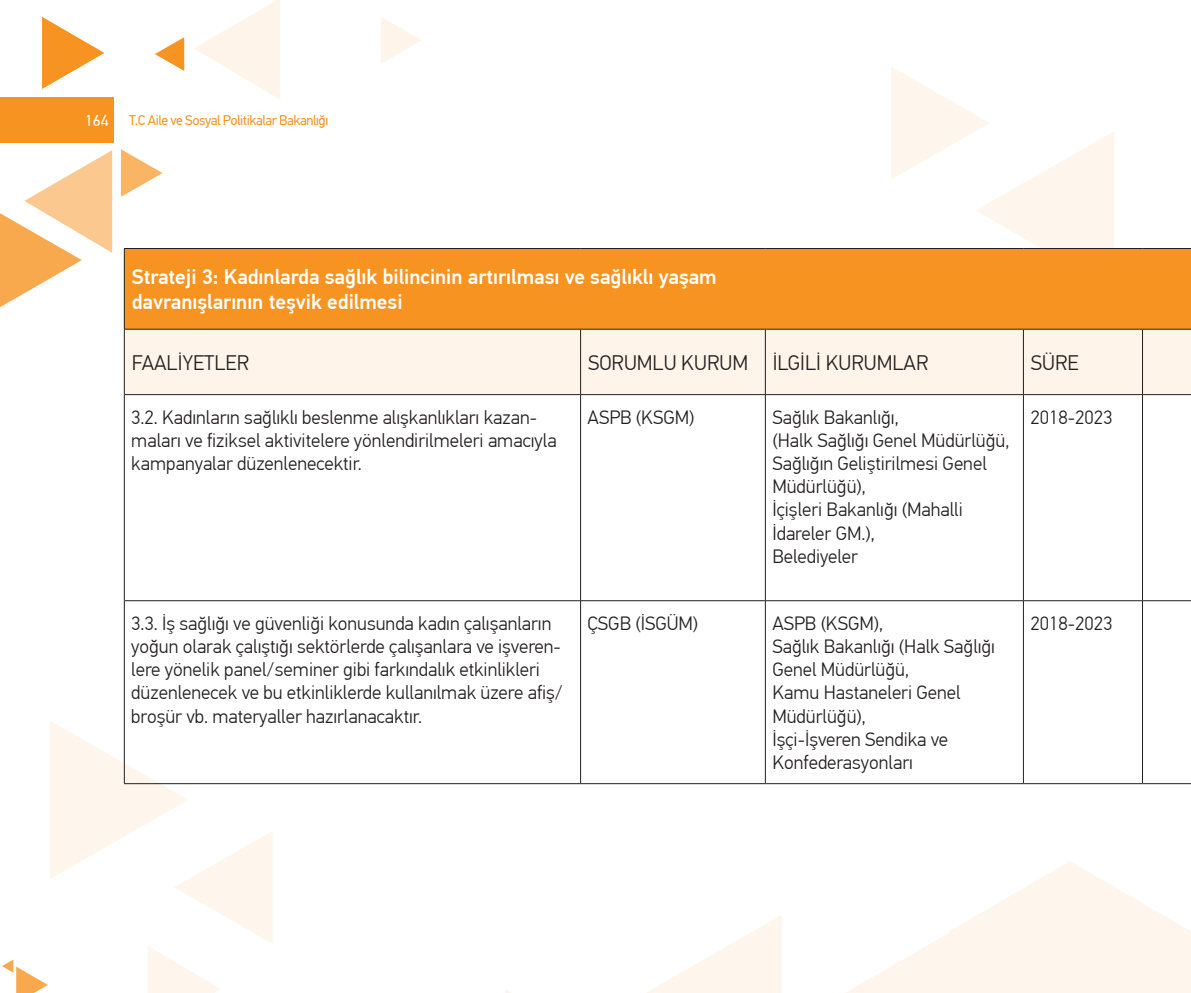
<style>
.page{position:relative;width:1191px;height:993px;background:#fff}
.page>*{position:absolute;margin:0;border:0;box-sizing:border-box;transform-origin:0 0}
.t1{font:500 21px "PF Din Text Pro";color:#fff}
.t2{font:300 21px "PF Din Text Pro";color:#231f20}
.Form_Baslık{font:300 19.25px/23.1px "PF Din Text Pro";color:#231f20}
.Form_Yazı{font:300 19.25px/23.1px "PF Din Text Pro";color:#231f20}
.t3{font:15.75px "PF Din Text Pro";color:#fff}
.t4{font:14px "PF Din Text Pro";letter-spacing:-.03em;color:#f79421}
</style>
<div class="page">
<div style="left:0;top:97px;width:114px;height:45px;background:#f79421"></div>
<svg style="left:42px;top:17px;width:62px;height:72px"></svg>
<svg style="left:194px;top:0;width:86px;height:99px"></svg>
<svg style="left:0;top:150px;width:112px;height:157px"></svg>
<svg style="left:381px;top:17px;width:41px;height:46px"></svg>
<svg style="left:121px;top:149px;width:42px;height:48px"></svg>
<svg style="left:155px;top:37px;width:29px;height:34px"></svg>
<svg style="left:505px;top:915px;width:277px;height:77px"></svg>
<svg style="left:847px;top:861px;width:344px;height:131px"></svg>
<svg style="left:891px;top:67px;width:223px;height:181px"></svg>
<svg style="left:2px;top:720px;width:271px;height:272px"></svg>
<div style="left:124px;top:248px;width:1067px;height:81px;background:#f79421"></div>
<div style="left:125px;top:330px;width:1066px;height:64px;background:#fef4e9"></div>
<hr style="left:580px;top:329px;width:1px;height:65px;background:#231f20">
<hr style="left:580px;top:395px;width:1px;height:205px;background:#231f20">
<hr style="left:580px;top:600px;width:1px;height:183px;background:#231f20">
<hr style="left:765px;top:329px;width:1px;height:65px;background:#231f20">
<hr style="left:765px;top:395px;width:1px;height:205px;background:#231f20">
<hr style="left:765px;top:600px;width:1px;height:183px;background:#231f20">
<hr style="left:124px;top:248px;width:456px;height:1px;background:#231f20">
<hr style="left:124px;top:249px;width:1px;height:80px;background:#231f20">
<hr style="left:580px;top:248px;width:185px;height:1px;background:#231f20">
<hr style="left:765px;top:248px;width:258px;height:1px;background:#231f20">
<hr style="left:1023px;top:248px;width:119px;height:1px;background:#231f20">
<hr style="left:1142px;top:248px;width:49px;height:1px;background:#231f20">
<hr style="left:124px;top:329px;width:456px;height:1px;background:#231f20">
<hr style="left:124px;top:329px;width:1px;height:65px;background:#231f20">
<hr style="left:580px;top:329px;width:185px;height:1px;background:#231f20">
<hr style="left:765px;top:329px;width:258px;height:1px;background:#231f20">
<hr style="left:1023px;top:329px;width:119px;height:1px;background:#231f20">
<hr style="left:1142px;top:329px;width:49px;height:1px;background:#231f20">
<hr style="left:1142px;top:329px;width:1px;height:65px;background:#231f20">
<hr style="left:124px;top:394px;width:1px;height:206px;background:#231f20">
<hr style="left:1142px;top:395px;width:1px;height:205px;background:#231f20">
<hr style="left:124px;top:600px;width:1px;height:183px;background:#231f20">
<hr style="left:1142px;top:600px;width:1px;height:183px;background:#231f20">
<hr style="left:124px;top:783px;width:456px;height:1px;background:#231f20">
<hr style="left:580px;top:783px;width:185px;height:1px;background:#231f20">
<hr style="left:765px;top:783px;width:258px;height:1px;background:#231f20">
<hr style="left:1023px;top:783px;width:119px;height:1px;background:#231f20">
<hr style="left:1142px;top:783px;width:49px;height:1px;background:#231f20">
<hr style="left:1023px;top:329px;width:1px;height:65px;background:#231f20">
<hr style="left:125px;top:394px;width:455px;height:1px;background:#231f20">
<hr style="left:580px;top:394px;width:185px;height:1px;background:#231f20">
<hr style="left:765px;top:394px;width:258px;height:1px;background:#231f20">
<hr style="left:1023px;top:394px;width:119px;height:1px;background:#231f20">
<hr style="left:1023px;top:395px;width:1px;height:205px;background:#231f20">
<hr style="left:1142px;top:394px;width:49px;height:1px;background:#231f20">
<hr style="left:125px;top:600px;width:455px;height:1px;background:#231f20">
<hr style="left:580px;top:600px;width:185px;height:1px;background:#231f20">
<hr style="left:765px;top:600px;width:258px;height:1px;background:#231f20">
<hr style="left:1023px;top:600px;width:119px;height:1px;background:#231f20">
<hr style="left:1023px;top:600px;width:1px;height:183px;background:#231f20">
<hr style="left:1142px;top:600px;width:49px;height:1px;background:#231f20">
<p class="t3" style="left:85px;top:111px;width:25px">164</p>
<p class="t4" style="left:129px;top:112px;width:201px">T.C Aile ve Sosyal Politikalar Bakanlığı</p>
<p class="t1" style="left:132px;top:264px;width:586px">Strateji 3: Kadınlarda sağlık bilincinin artırılması ve sağlıklı yaşam</p>
<p class="t1" style="left:132px;top:289px;width:272px">davranışlarının teşvik edilmesi</p>
<p class="t2" style="left:132px;top:350px;width:119px">FAALİYETLER</p>
<p class="t2" style="left:588px;top:350px;width:161px">SORUMLU KURUM</p>
<p class="t2" style="left:773px;top:350px;width:157px">İLGİLİ KURUMLAR</p>
<p class="t2" style="left:1030px;top:350px;width:49px">SÜRE</p>
<p class="Form_Baslık" style="left:131px;top:406px;width:427px">3.2. Kadınların sağlıklı beslenme alışkanlıkları kazan&shy;maları ve fiziksel aktivitelere yönlendirilmeleri amacıyla kampanyalar düzenlenecektir.</p>
<p class="Form_Yazı" style="left:587px;top:406px;width:108px">ASPB (KSGM)</p>
<p class="Form_Yazı" style="left:772px;top:406px;width:128px">Sağlık Bakanlığı,</p>
<p class="Form_Yazı" style="left:1030px;top:406px;width:83px">2018-2023</p>
<p class="Form_Yazı" style="left:772px;top:429px;width:239px">(Halk Sağlığı Genel Müdürlüğü,<br>Sağlığın Geliştirilmesi Genel<br>Müdürlüğü),</p>
<p class="Form_Yazı" style="left:772px;top:498px;width:192px">İçişleri Bakanlığı (Mahalli<br>İdareler GM.),</p>
<p class="Form_Yazı" style="left:772px;top:544px;width:87px">Belediyeler</p>
<p class="Form_Baslık" style="left:131px;top:612px;width:434px">3.3. İş sağlığı ve güvenliği konusunda kadın çalışanların yoğun olarak çalıştığı sektörlerde çalışanlara ve işveren&shy;lere yönelik panel/seminer gibi farkındalık etkinlikleri düzenlenecek ve bu etkinliklerde kullanılmak üzere afiş/ broşür vb. materyaller hazırlanacaktır.</p>
<p class="Form_Yazı" style="left:587px;top:612px;width:112px">ÇSGB (İSGÜM)</p>
<p class="Form_Yazı" style="left:772px;top:612px;width:112px">ASPB (KSGM),</p>
<p class="Form_Yazı" style="left:772px;top:635px;width:224px">Sağlık Bakanlığı (Halk Sağlığı<br>Genel Müdürlüğü,</p>
<p class="Form_Yazı" style="left:772px;top:681px;width:190px">Kamu Hastaneleri Genel<br>Müdürlüğü),</p>
<p class="Form_Yazı" style="left:772px;top:727px;width:177px">İşçi-İşveren Sendika ve<br>Konfederasyonları</p>
<p class="Form_Yazı" style="left:1030px;top:612px;width:83px">2018-2023</p>
</div>
